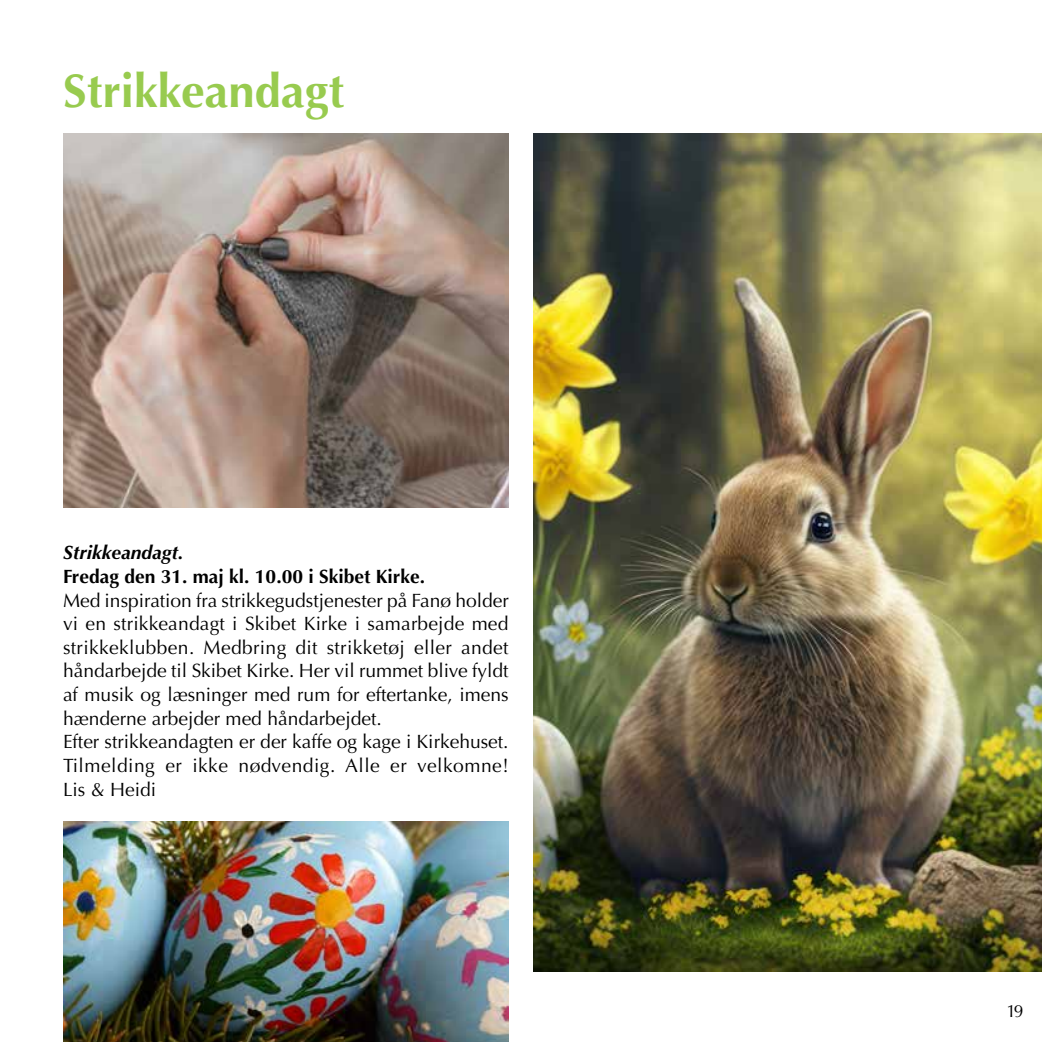
<style>
.page{position:relative;width:1042px;height:1042px;background:#fff}
.page>*{position:absolute;margin:0;border:0;box-sizing:border-box;transform-origin:0 0}
.t1{font:700 47.25px "Optima";color:#98cb4f}
.t2{font:19.25px/23.6px "Optima";color:#000}
.t3{font:700 19.25px "Optima";color:#000}
.t4{font:italic 700 19.25px "Optima";color:#000}
.t5{font:17.5px "Optima";color:#000}
</style>
<div class="page">
<img style="left:63px;top:134px;width:446px;height:373px">
<img style="left:533px;top:134px;width:509px;height:838px">
<img style="left:63px;top:821px;width:445px;height:221px">
<h1 class="t1" style="left:63px;top:63px;width:282px">Strikkeandagt</h1>
<p class="t4" style="left:63px;top:541px;width:122px">Strikkeandagt.</p>
<p class="t3" style="left:63px;top:565px;width:363px">Fredag den 31. maj kl. 10.00 i Skibet Kirke.</p>
<p class="t2" style="left:63px;top:588px;width:447px">Med inspiration fra strikkegudstjenester på Fanø holder vi en strikkeandagt i Skibet Kirke i samarbejde med strikkeklubben. Medbring dit strikketøj eller andet håndarbejde til Skibet Kirke. Her vil rummet blive fyldt af musik og læsninger med rum for eftertanke, imens hænderne arbejder med håndarbejdet.<br>Efter strikkeandagten er der kaffe og kage i Kirkehuset.<br>Tilmelding er ikke nødvendig. Alle er velkomne!<br>Lis &amp; Heidi</p>
<p class="t5" style="left:1006px;top:1001px;width:18px">19</p>
</div>
